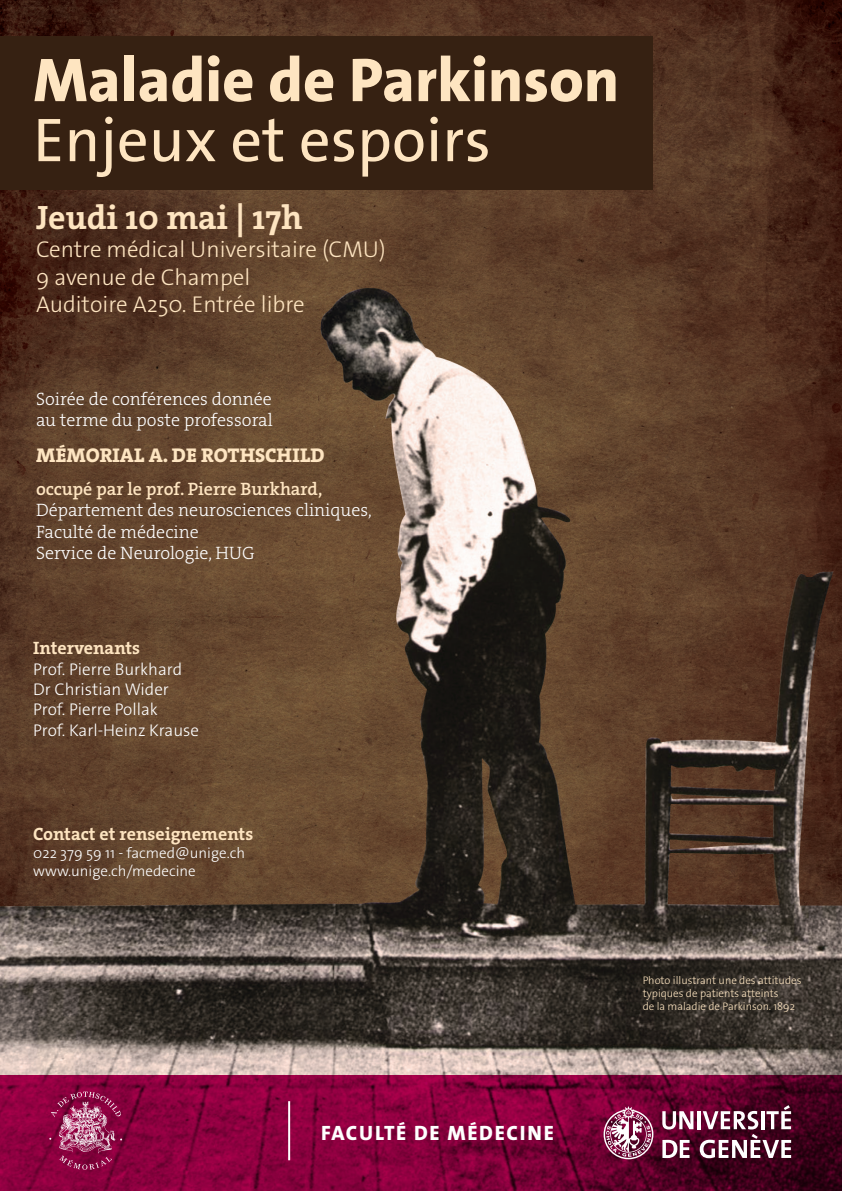
<style>
.page{position:relative;width:842px;height:1191px;background:#fff}
.page>*{position:absolute;margin:0;border:0;box-sizing:border-box;transform-origin:0 0}
.t1{font:800 62.4px "The Sans Os F";color:#fee5c1}
.t2{font:62.4px "The Sans Os F";color:#fee5c1}
.t3{font:34px "The Serif HP7 Bld";color:#fee5c1}
.t4{font:300 23px "The Sans Os F";color:#fee5c1}
.t5{font:800 20.9px "The Sans Os F";letter-spacing:.08em;color:#fff}
.t6{font:20px "The Serif HP8 Ex Bld";color:#fee5c1}
.t7{font:18px "The Serif HP3 Lig";color:#fff}
.t8{font:18px "The Serif HP7 Bld";color:#fee5c1}
.t9{font:18px "The Serif HP6 Se Bld";color:#fee5c1}
.t10{font:300 17px "The Sans Os F";color:#fff}
.t11{font:300 15px "The Sans Os F";color:#fff}
.t12{font:300 11px/13.2px "The Sans Os F";color:#fee5c1}
</style>
<div class="page">
<img style="left:0;top:0;width:842px;height:1074px">
<div style="left:0;top:36px;width:652px;height:154px;background:#362112"></div>
<svg style="left:0;top:1074px;width:842px;height:117px;background:#7a0237"></svg>
<svg style="left:604px;top:1106px;width:49px;height:53px"></svg>
<svg style="left:662px;top:1111px;width:31px;height:18px"></svg>
<hr style="left:697px;top:1111px;width:4px;height:18px;background:#fff">
<svg style="left:662px;top:1139px;width:27px;height:19px"></svg>
<svg style="left:700px;top:1105px;width:91px;height:53px"></svg>
<svg style="left:49px;top:1091px;width:73px;height:78px;background:#9d2f60"></svg>
<hr style="left:288px;top:1101px;width:2px;height:59px;background:#fff">
<p class="t1" style="left:33px;top:40px;width:587px">Maladie de Parkinson</p>
<p class="t2" style="left:33px;top:100px;width:459px">Enjeux et espoirs</p>
<p class="t3" style="left:36px;top:195px;width:268px">Jeudi 10 mai | 17h</p>
<p class="t4" style="left:36px;top:234px;width:351px">Centre médical Universitaire (CMU)</p>
<p class="t4" style="left:36px;top:262px;width:216px">9 avenue de Champel</p>
<p class="t4" style="left:36px;top:290px;width:270px">Auditoire A250. Entrée libre</p>
<p class="t7" style="left:36px;top:387px;width:237px">Soirée de conférences donnée</p>
<p class="t7" style="left:36px;top:408px;width:238px">au terme du poste professoral</p>
<p class="t6" style="left:36px;top:441px;width:290px">MÉMORIAL A. DE ROTHSCHILD</p>
<p class="t9" style="left:36px;top:476px;width:288px">occupé par le prof. Pierre Burkhard,</p>
<p class="t7" style="left:36px;top:498px;width:337px">Département des neurosciences cliniques,</p>
<p class="t7" style="left:36px;top:520px;width:164px">Faculté de médecine</p>
<p class="t7" style="left:36px;top:542px;width:220px">Service de Neurologie, HUG</p>
<p class="t8" style="left:33px;top:636px;width:109px">Intervenants</p>
<p class="t10" style="left:33px;top:658px;width:151px">Prof. Pierre Burkhard</p>
<p class="t10" style="left:33px;top:678px;width:137px">Dr Christian Wider</p>
<p class="t10" style="left:33px;top:699px;width:126px">Prof. Pierre Pollak</p>
<p class="t10" style="left:33px;top:719px;width:167px">Prof. Karl-Heinz Krause</p>
<p class="t8" style="left:33px;top:822px;width:222px">Contact et renseignements</p>
<p class="t11" style="left:33px;top:843px;width:213px">022 379 59 11 - facmed@unige.ch</p>
<p class="t11" style="left:33px;top:861px;width:164px">www.unige.ch/medecine</p>
<p class="t12" style="left:643px;top:973px;width:160px">Photo illustrant une des attitudes typiques de patients atteints<br>de la maladie de Parkinson. 1892</p>
<p class="t5" style="left:321px;top:1119px;width:234px">FACULTÉ DE MÉDECINE</p>
</div>
